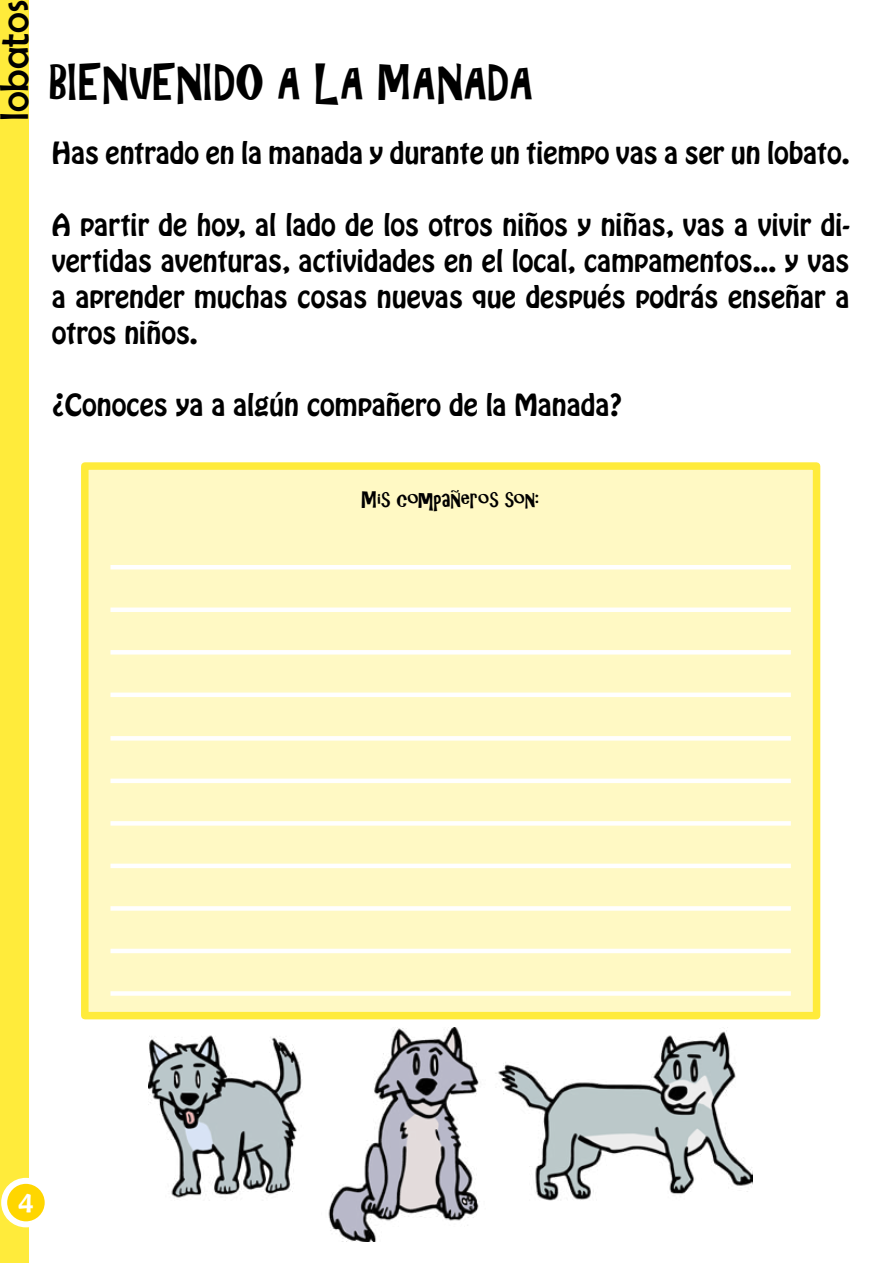
<style>
.page{position:relative;width:893px;height:1263px;background:#fff}
.page>*{position:absolute;margin:0;border:0;box-sizing:border-box;transform-origin:0 0}
.t1{font:45px "ARCHRISTY";color:#000}
.t2{font:40.5px "Berlin Sans FB";color:#000}
.t3{font:30px "Berlin Sans FB";color:#fff}
.t4{font:27px/36px "Hobo Std";color:#000;text-align:justify}
.t5{font:21px "ARCHRISTY";color:#000}
</style>
<div class="page">
<div style="left:0;top:0;width:29px;height:1263px;background:#ffeb3b"></div>
<div style="left:4px;top:1181px;width:44px;height:43px;background:#ffd600;border-radius:50%"></div>
<div style="left:1px;top:1178px;width:50px;height:49px;border:6px solid #fff;border-radius:50%"></div>
<div style="left:85px;top:466px;width:731px;height:550px;background:#fff9c4"></div>
<div style="left:81px;top:462px;width:739px;height:557px;border:8px solid #ffeb3b"></div>
<hr style="left:110px;top:565px;width:681px;height:4px;background:#fff">
<div style="left:110px;top:607px;width:681px;height:5px;background:#fff"></div>
<hr style="left:110px;top:650px;width:681px;height:4px;background:#fff">
<div style="left:110px;top:692px;width:681px;height:5px;background:#fff"></div>
<hr style="left:110px;top:736px;width:681px;height:4px;background:#fff">
<hr style="left:110px;top:779px;width:681px;height:4px;background:#fff">
<div style="left:110px;top:821px;width:681px;height:5px;background:#fff"></div>
<hr style="left:110px;top:864px;width:681px;height:4px;background:#fff">
<div style="left:110px;top:906px;width:681px;height:5px;background:#fff"></div>
<hr style="left:110px;top:949px;width:681px;height:4px;background:#fff">
<div style="left:110px;top:991px;width:681px;height:5px;background:#fff"></div>
<img style="left:149px;top:1027px;width:603px;height:214px">
<h2 class="t2" style="left:-8px;top:121px;width:123px;rotate:-90deg">lobatos</h2>
<h1 class="t1" style="left:50px;top:56px;width:486px">bienvenido a la manada</h1>
<p class="t4" style="left:52px;top:136px;width:799px">Has entrado en la manada y durante un tiempo vas a ser un lobato.</p>
<p class="t4" style="left:52px;top:208px;width:799px">A partir de hoy, al lado de los otros niños y niñas, vas a vivir di&shy;vertidas aventuras, actividades en el local, campamentos... y vas a aprender muchas cosas nuevas que después podrás enseñar a otros niños.</p>
<p class="t4" style="left:52px;top:388px;width:572px">¿Conoces ya a algún compañero de la Manada?</p>
<p class="t5" style="left:362px;top:488px;width:179px">Mis compañeros son:</p>
<p class="t3" style="left:18px;top:1185px;width:16px">4</p>
</div>
